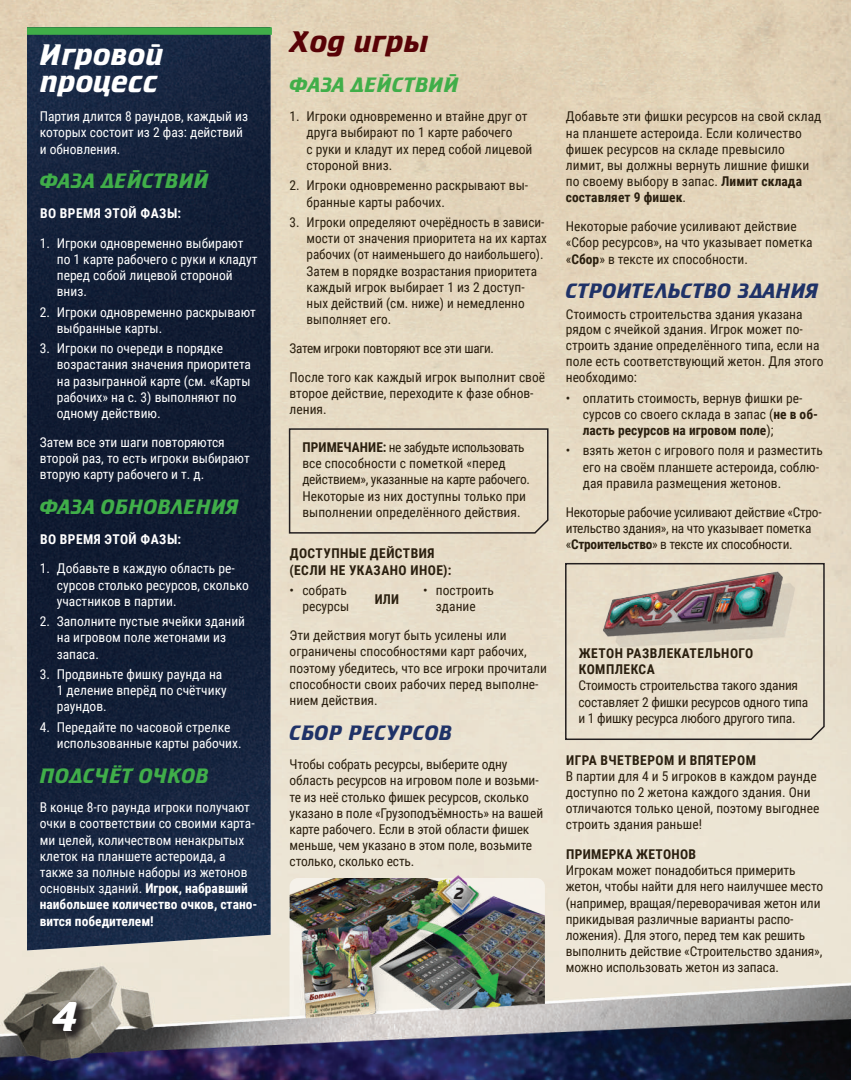
<style>
.page{position:relative;width:851px;height:1080px;background:#fff}
.page>*{position:absolute;margin:0;border:0;box-sizing:border-box;transform-origin:0 0}
.t1{font:42px "Cricket Bold C";color:#fff}
.t2{font:30px/27px "Cricket Bold C";color:#fff}
.t3{font:30px "Cricket Bold C";color:#580206}
.t4{font:21px "Cricket Bold C";color:#40ae49}
.t5{font:21px "Cricket Bold C";color:#1f3267}
.t6{font:16.2px "Cricket Bold C";color:#231f20}
.t7{font:13.5px/16.2px "Roboto Condensed";color:#2a1f0f}
.t8{font:13.5px/16.2px "Roboto Condensed";color:#fff}
.t9{font:13.5px/16.2px "Roboto Condensed";letter-spacing:-.02em;color:#2a1f0f}
.t10{font:700 13.5px/16.2px "Roboto Condensed";letter-spacing:.035em;color:#2a1f0f}
.t11{font:700 13.5px "Roboto Condensed";letter-spacing:.035em;color:#fff}
.t12{font:700 13.5px "Roboto Mono";color:#2a1f0f}
.s1{font-style:italic}
.s2{font-weight:700}
</style>
<div class="page">
<img style="left:0;top:0;width:850px;height:1080px">
<div style="left:288px;top:428px;width:261px;height:106px;background:#e7dbc5"></div>
<img style="left:289px;top:878px;width:256px;height:162px">
<svg style="left:564px;top:562px;width:261px;height:179px;background:#cdc3b4"></svg>
<img style="left:27px;top:35px;width:243px;height:915px">
<div style="left:27px;top:27px;width:245px;height:8px;background:#40ae49"></div>
<img style="left:438px;top:876px;width:43px;height:42px">
<div style="left:49px;top:998px;width:39px;height:45px;background:#231f20;opacity:.75"></div>
<h2 class="t2" style="left:40px;top:41px;width:125px">Игровой процесс</h2>
<p class="t8" style="left:40px;top:108px;width:210px">Партия длится 8 раундов, каждый из которых состоит из 2 фаз: действий и обновления.</p>
<h3 class="t4" style="left:40px;top:170px;width:171px">ФАЗА ДЕЙСТВИЙ</h3>
<p class="t11" style="left:40px;top:204px;width:143px">ВО ВРЕМЯ ЭТОЙ ФАЗЫ:</p>
<p class="t8" style="left:57px;top:234px;width:202px;text-indent:-17px">1. Игроки одновременно выбирают по 1 карте рабочего с руки и кладут перед собой лицевой стороной вниз.</p>
<p class="t8" style="left:57px;top:303px;width:201px;text-indent:-17px">2. Игроки одновременно раскрывают выбранные карты.</p>
<p class="t8" style="left:57px;top:340px;width:196px;text-indent:-17px">3. Игроки по очереди в порядке возрастания значения приоритета на разыгранной карте (см. «Карты рабочих» на с. 3) выполняют по одному действию<span class="s1">.</span></p>
<p class="t8" style="left:40px;top:434px;width:211px">Затем все эти шаги повторяются второй раз, то есть игроки выбирают вторую карту рабочего и т. д.</p>
<h3 class="t4" style="left:40px;top:496px;width:201px">ФАЗА ОБНОВЛЕНИЯ</h3>
<p class="t11" style="left:40px;top:529px;width:143px">ВО ВРЕМЯ ЭТОЙ ФАЗЫ:</p>
<p class="t8" style="left:57px;top:560px;width:194px;text-indent:-17px">1. Добавьте в каждую область ре&shy;сурсов столько ресурсов, сколько участников в партии.</p>
<p class="t8" style="left:57px;top:613px;width:190px;text-indent:-17px">2. Заполните пустые ячейки зданий на игровом поле жетонами из запаса.</p>
<p class="t8" style="left:57px;top:666px;width:171px;text-indent:-17px">3. Продвиньте фишку раунда на<br>1 деление вперёд по счётчику раундов.</p>
<p class="t8" style="left:57px;top:718px;width:186px;text-indent:-17px">4. Передайте по часовой стрелке использованные карты рабочих.</p>
<h3 class="t4" style="left:40px;top:765px;width:171px">ПОДСЧЁТ ОЧКОВ</h3>
<p class="t8" style="left:40px;top:799px;width:219px">В конце 8-го раунда игроки получают очки в соответствии со своими карта&shy;ми целей, количеством ненакрытых клеток на планшете астероида, а также за полные наборы из жетонов основных зданий. <span class="s2">Игрок, набравший наибольшее количество очков, стано&shy;вится победителем!</span></p>
<h1 class="t1" style="left:51px;top:996px;width:29px">4</h1>
<h2 class="t3" style="left:289px;top:26px;width:141px">Ход игры</h2>
<h3 class="t4" style="left:289px;top:74px;width:171px">ФАЗА ДЕЙСТВИЙ</h3>
<p class="t7" style="left:306px;top:108px;width:227px;text-indent:-17px">1. Игроки одновременно и втайне друг от друга выбирают по 1 карте рабочего<br>с руки и кладут их перед собой лицевой стороной вниз.</p>
<p class="t7" style="left:306px;top:177px;width:223px;text-indent:-17px">2. Игроки одновременно раскрывают вы&shy;бранные карты рабочих.</p>
<p class="t7" style="left:306px;top:214px;width:242px;text-indent:-17px">3. Игроки определяют очерёдность в зависи&shy;мости от значения приоритета на их картах рабочих (от наименьшего до наибольшего).<br>Затем в порядке возрастания приоритета каждый игрок выбирает 1 из 2 доступ&shy;ных действий (см. ниже) и немедленно выполняет его.</p>
<p class="t7" style="left:289px;top:333px;width:257px;line-height:29px">Затем игроки повторяют все эти шаги.<br>После того как каждый игрок выполнит своё</p>
<p class="t7" style="left:289px;top:385px;width:245px">второе действие, переходите к фазе обнов&shy;ления.</p>
<p class="t7" style="left:302px;top:439px;width:229px"><span class="s2">ПРИМЕЧАНИЕ:</span> не забудьте использовать все способности с пометкой «перед действием», указанные на карте рабочего.<br>Некоторые из них доступны только при выполнении определённого действия.</p>
<p class="t10" style="left:289px;top:545px;width:163px">ДОСТУПНЫЕ ДЕЙСТВИЯ (ЕСЛИ НЕ УКАЗАНО ИНОЕ):</p>
<p class="t7" style="left:289px;top:582px;width:61px;text-align:right">• собрать ресурсы</p>
<p class="t7" style="left:423px;top:582px;width:72px;text-align:center">• построить здание</p>
<p class="t7" style="left:289px;top:627px;width:259px">Эти действия могут быть усилены или ограничены способностями карт рабочих, поэтому убедитесь, что все игроки прочитали способности своих рабочих перед выполне&shy;нием действия.</p>
<h3 class="t5" style="left:289px;top:722px;width:164px">СБОР РЕСУРСОВ</h3>
<p class="t7" style="left:289px;top:756px;width:255px">Чтобы собрать ресурсы, выберите одну область ресурсов на игровом поле и возьми&shy;те из неё столько фишек ресурсов, сколько указано в поле «Грузоподъёмность» на вашей карте рабочего. Если в этой области фишек меньше, чем указано в этом поле, возьмите столько, сколько есть.</p>
<p class="t12" style="left:375px;top:590px;width:26px">ИЛИ</p>
<p class="t6" style="left:453px;top:886px;width:12px">2</p>
<p class="t7" style="left:565px;top:108px;width:257px">Добавьте эти фишки ресурсов на свой склад на планшете астероида. Если количество фишек ресурсов на складе превысило лимит, вы должны вернуть лишние фишки по своему выбору в запас. <span class="s2">Лимит склада составляет 9 фишек</span>.</p>
<p class="t7" style="left:565px;top:218px;width:248px">Некоторые рабочие усиливают действие «Сбор ресурсов», на что указывает пометка «<span class="s2">Сбор</span>» в тексте их способности.</p>
<h3 class="t5" style="left:565px;top:280px;width:254px">СТРОИТЕЛЬСТВО ЗДАНИЯ</h3>
<p class="t7" style="left:565px;top:305px;width:259px">Стоимость строительства здания указана рядом с ячейкой здания. Игрок может по&shy;строить здание определённого типа, если на поле есть соответствующий жетон. Для этого необходимо:</p>
<p class="t7" style="left:582px;top:389px;width:237px;text-indent:-17px">• оплатить стоимость, вернув фишки ре&shy;сурсов со своего склада в запас (<span class="s2">не в об&shy;ласть ресурсов на игровом поле</span>);</p>
<p class="t7" style="left:582px;top:442px;width:242px;text-indent:-17px">• взять жетон с игрового поля и разместить его на своём планшете астероида, соблю&shy;дая правила размещения жетонов.</p>
<p class="t9" style="left:565px;top:503px;width:257px">Некоторые рабочие усиливают действие «Стро&shy;ительство здания», на что указывает пометка «<span class="s2">Строительство</span>» в тексте их способности.</p>
<p class="t10" style="left:578px;top:645px;width:176px">ЖЕТОН РАЗВЛЕКАТЕЛЬНОГО<br>КОМПЛЕКСА</p>
<p class="t9" style="left:578px;top:677px;width:231px">Стоимость строительства такого здания составляет 2 фишки ресурсов одного типа и 1 фишку ресурса любого другого типа.</p>
<p class="t10" style="left:566px;top:751px;width:191px">ИГРА ВЧЕТВЕРОМ И ВПЯТЕРОМ</p>
<p class="t7" style="left:565px;top:767px;width:255px">В партии для 4 и 5 игроков в каждом раунде доступно по 2 жетона каждого здания. Они отличаются только ценой, поэтому выгоднее строить здания раньше!</p>
<p class="t10" style="left:566px;top:846px;width:132px">ПРИМЕРКА ЖЕТОНОВ</p>
<p class="t7" style="left:565px;top:862px;width:259px">Игрокам может понадобиться примерить жетон, чтобы найти для него наилучшее место (например, вращая/переворачивая жетон или прикидывая различные варианты распо&shy;ложения). Для этого, перед тем как решить выполнить действие «Строительство здания», можно использовать жетон из запаса.</p>
</div>
